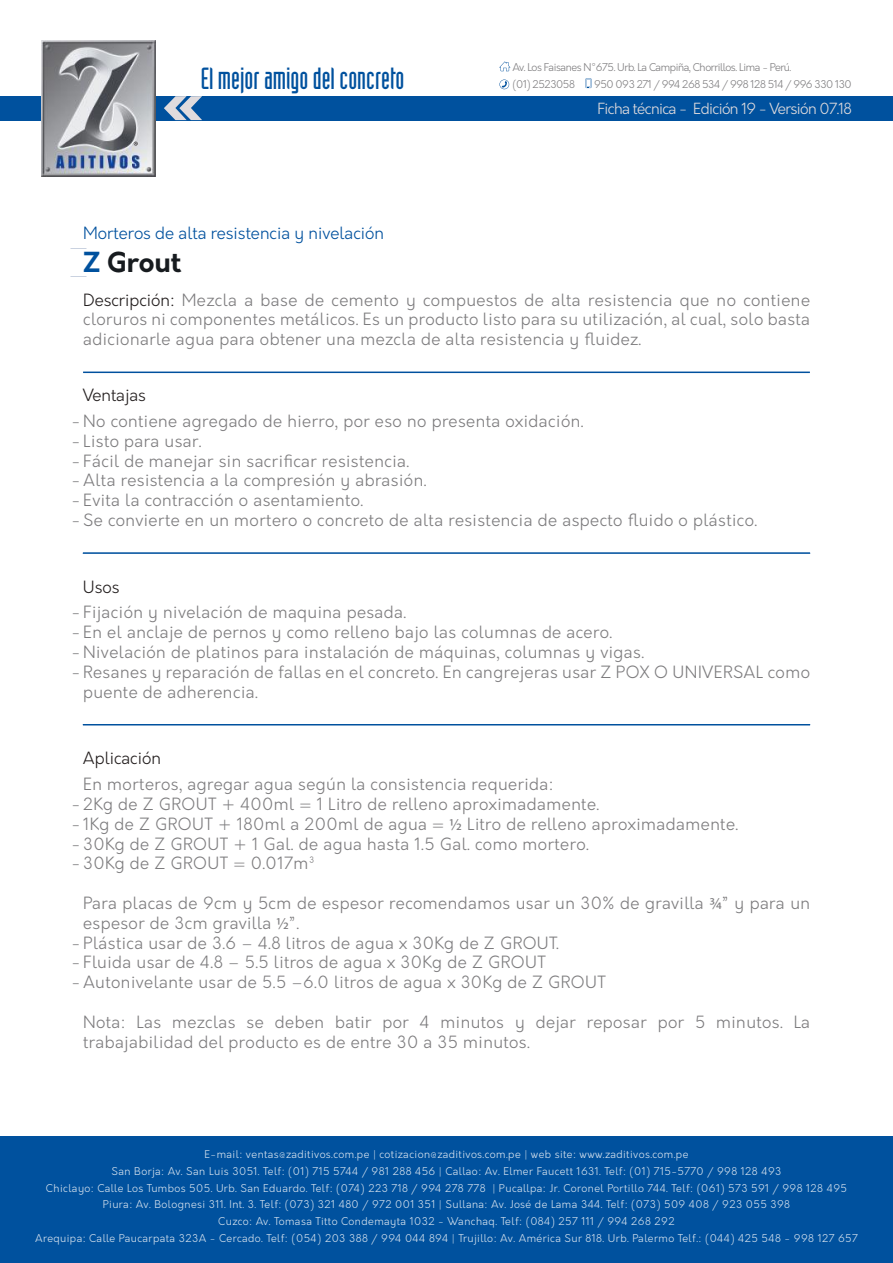
<style>
.page{position:relative;width:893px;height:1263px;background:#fff}
.page>*{position:absolute;margin:0;border:0;box-sizing:border-box;transform-origin:0 0}
.t1{font:30px "Industria LT Std Solid";color:#00519e}
.t2{font:700 27px "Orkney";color:#171b1f}
.t3{font:300 16.5px/19.8px "Orkney";letter-spacing:.03em;color:#7d7c7e}
.t4{font:300 16.5px "Orkney";color:#00519e}
.t5{font:300 16.5px "Orkney";color:#241f1f}
.t6{font:300 15px "Orkney";letter-spacing:-.04em;color:#e0dbdd}
.t7{font:300 10.5px/16.8px "Orkney";letter-spacing:.04em;color:rgb(241 244 248/.9);text-align:center}
.t8{font:300 10.5px/16.8px "Orkney";letter-spacing:-.04em;color:#7d7c7e}
.s1{color:#00519e}
.s2{color:#241f1f}
.s3{font-family:"Myriad Pro";font-weight:400}
</style>
<div class="page">
<hr style="left:83px;top:372px;width:727px;height:1px;background:#00519e">
<hr style="left:83px;top:552px;width:727px;height:2px;background:#00519e">
<hr style="left:83px;top:724px;width:727px;height:1px;background:#00519e">
<div style="left:0;top:96px;width:893px;height:24px;background:#00519e"></div>
<svg style="left:164px;top:96px;width:38px;height:24px"></svg>
<img style="left:41px;top:40px;width:115px;height:136px">
<svg style="left:134px;top:142px;width:4px;height:4px"></svg>
<svg style="left:585px;top:78px;width:6px;height:10px"></svg>
<svg style="left:499px;top:61px;width:11px;height:10px"></svg>
<svg style="left:499px;top:80px;width:10px;height:9px"></svg>
<div style="left:0;top:1137px;width:893px;height:126px;background:#00519e"></div>
<h1 class="t1" style="left:201px;top:62px;width:205px">El mejor amigo del concreto</h1>
<p class="t4" style="left:83px;top:222px;width:303px">Morteros de alta resistencia y nivelación</p>
<p class="t8" style="left:512px;top:59px;width:280px">Av. Los Faisanes N°675. Urb. La Campiña, Chorrillos. Lima - Perú. (01) 2523058</p>
<p class="t8" style="left:594px;top:76px;width:259px">950 093 271 / 994 268 534 / 998 128 514 / 996 330 130</p>
<p class="t6" style="left:597px;top:99px;width:256px">Ficha técnica - Edición 19 - Versión 07.18</p>
<h2 class="t2" style="left:83px;top:244px;width:100px"><span class="s1">Z</span> Grout</h2>
<p class="t3" style="left:83px;top:290px;width:729px;text-align:justify"><span class="s2">Descripción:</span> Mezcla a base de cemento y compuestos de alta resistencia que no contiene cloruros ni componentes metálicos. Es un producto listo para su utilización, al cual, solo basta adicionarle agua para obtener una mezcla de alta resistencia y fluidez.</p>
<p class="t5" style="left:83px;top:384px;width:65px">Ventajas</p>
<p class="t3" style="left:72px;top:411px;width:687px">-No contiene agregado de hierro, por eso no presenta oxidación.<br>-Listo para usar.<br>-Fácil de manejar sin sacrificar resistencia.<br>-Alta resistencia a la compresión y abrasión.<br>-Evita la contracción o asentamiento.<br>-Se convierte en un mortero o concreto de alta resistencia de aspecto fluido o plástico.</p>
<p class="t5" style="left:83px;top:576px;width:38px">Usos</p>
<p class="t3" style="left:72px;top:603px;width:336px">-Fijación y nivelación de maquina pesada.</p>
<p class="t3" style="left:72px;top:623px;width:542px">-En el anclaje de pernos y como relleno bajo las columnas de acero.</p>
<p class="t3" style="left:72px;top:642px;width:574px">-Nivelación de platinos para instalación de máquinas, columnas y vigas.</p>
<p class="t3" style="left:72px;top:662px;width:740px">-Resanes y reparación de fallas en el concreto. En cangrejeras usar Z POX O UNIVERSAL como</p>
<p class="t3" style="left:83px;top:682px;width:176px">puente de adherencia.</p>
<p class="t5" style="left:83px;top:748px;width:80px">Aplicación</p>
<p class="t3" style="left:72px;top:774px;width:668px;text-indent:12px">En morteros, agregar agua según la consistencia requerida:<br>-2Kg de Z GROUT + 400ml = 1 Litro de relleno aproximadamente.<br>-1Kg de Z GROUT + 180ml a 200ml de agua = <span class="s3">½</span> Litro de relleno aproximadamente. -30Kg de Z GROUT + 1 Gal. de agua hasta 1.5 Gal. como mortero.<br>-30Kg de Z GROUT = 0.017m³</p>
<p class="t3" style="left:83px;top:893px;width:728px">Para placas de 9cm y 5cm de espesor recomendamos usar un 30% de gravilla <span class="s3">¾</span>” y para un</p>
<p class="t3" style="left:83px;top:913px;width:218px">espesor de 3cm gravilla <span class="s3">½</span>”.</p>
<p class="t3" style="left:72px;top:933px;width:489px">-Plástica usar de 3.6 – 4.8 litros de agua x 30Kg de Z GROUT.</p>
<p class="t3" style="left:72px;top:953px;width:476px">-Fluida usar de 4.8 – 5.5 litros de agua x 30Kg de Z GROUT</p>
<p class="t3" style="left:72px;top:972px;width:536px">-Autonivelante usar de 5.5 –6.0 litros de agua x 30Kg de Z GROUT</p>
<p class="t3" style="left:83px;top:1012px;width:728px">Nota: Las mezclas se deben batir por 4 minutos y dejar reposar por 5 minutos. La trabajabilidad del producto es de entre 30 a 35 minutos.</p>
<p class="t7" style="left:35px;top:1146px;width:824px">E-mail: ventas@zaditivos.com.pe | cotizacion@zaditivos.com.pe | web site: www.zaditivos.com.pe<br>San Borja: Av. San Luis 3051. Telf: (01) 715 5744 / 981 288 456 | Callao: Av. Elmer Faucett 1631. Telf: (01) 715-5770 / 998 128 493<br>Chiclayo: Calle Los Tumbos 505. Urb. San Eduardo. Telf: (074) 223 718 / 994 278 778 | Pucallpa: Jr. Coronel Portillo 744. Telf: (061) 573 591 / 998 128 495<br>Piura: Av. Bolognesi 311. Int. 3. Telf: (073) 321 480 / 972 001 351 | Sullana: Av. José de Lama 344. Telf: (073) 509 408 / 923 055 398<br>Cuzco: Av. Tomasa Titto Condemayta 1032 - Wanchaq. Telf: (084) 257 111 / 994 268 292<br>Arequipa: Calle Paucarpata 323A - Cercado. Telf: (054) 203 388 / 994 044 894 | Trujillo: Av. América Sur 818. Urb. Palermo Telf.: (044) 425 548 - 998 127 657</p>
</div>
